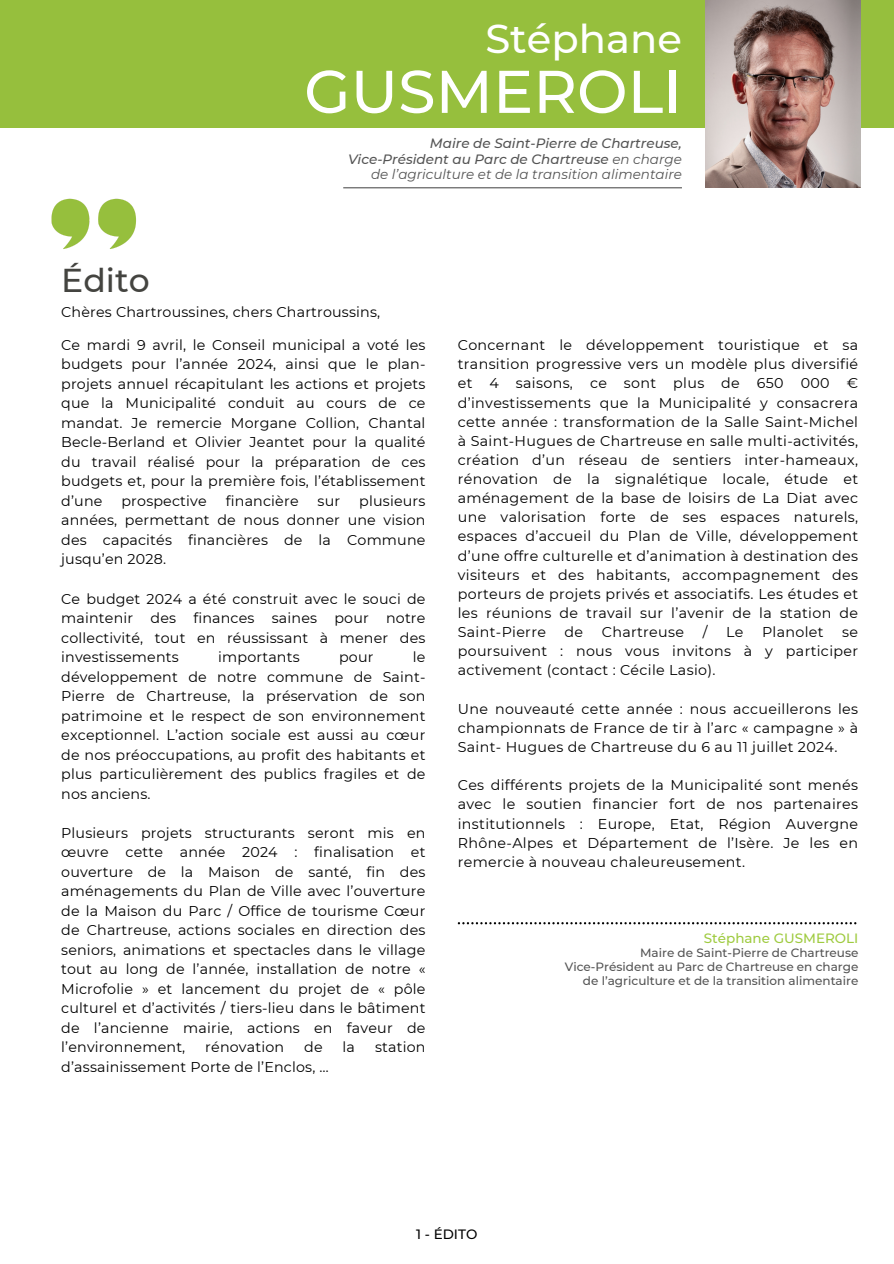
<style>
.page{position:relative;width:894px;height:1264px;background:#fff}
.page>*{position:absolute;margin:0;border:0;box-sizing:border-box;transform-origin:0 0}
.t1{font:500 60.15px "Montserrat";color:#fff}
.t2{font:500 40.05px "Montserrat";color:#fff}
.t3{font:500 33px "Montserrat";color:#444440}
.t4{font:14.25px/19.5px "Montserrat";letter-spacing:.015em;color:#000;text-align:justify}
.t5{font:italic 500 13.5px/15.8px "Montserrat";color:#545454;text-align:right}
.t6{font:500 13.5px "Montserrat";color:#9fcb40}
.t7{font:500 13.5px "Montserrat";color:#000}
.t8{font:500 12px/14px "Montserrat";color:#545454;text-align:right}
.s1{font-weight:400}
</style>
<div class="page">
<div style="left:0;top:0;width:893px;height:128px;background:#96bf3d"></div>
<hr style="left:343px;top:187px;width:338px;height:1px;background:#545454">
<img style="left:51px;top:198px;width:85px;height:51px">
<img style="left:705px;top:0;width:155px;height:188px">
<svg style="left:457px;top:922px;width:399px;height:2px"></svg>
<h2 class="t2" style="left:485px;top:14px;width:198px">Stéphane</h2>
<h1 class="t1" style="left:304px;top:55px;width:379px">GUSMEROLI</h1>
<p class="t5" style="left:348px;top:135px;width:335px">Maire de Saint-Pierre de Chartreuse,<br>Vice-Président au Parc de Chartreuse <span class="s1">en charge de l’agriculture et de la transition alimentaire</span></p>
<h3 class="t3" style="left:61px;top:260px;width:90px">Édito</h3>
<p class="t4" style="left:61px;top:302px;width:320px">Chères Chartroussines, chers Chartroussins,</p>
<p class="t4" style="left:61px;top:335px;width:365px">Ce mardi 9 avril, le Conseil municipal a voté les budgets pour l’année 2024, ainsi que le plan&shy;projets annuel récapitulant les actions et projets que la Municipalité conduit au cours de ce mandat. Je remercie Morgane Collion, Chantal Becle-Berland et Olivier Jeantet pour la qualité du travail réalisé pour la préparation de ces budgets et, pour la première fois, l’établissement d’une</p>
<p class="t4" style="left:121px;top:491px;width:87px">prospective</p>
<p class="t4" style="left:226px;top:491px;width:74px">financière</p>
<p class="t4" style="left:317px;top:491px;width:24px">sur</p>
<p class="t4" style="left:61px;top:491px;width:365px;text-indent:298px">plusieurs années, permettant de nous donner une vision des capacités financières de la Commune jusqu’en 2028.</p>
<p class="t4" style="left:61px;top:588px;width:365px">Ce budget 2024 a été construit avec le souci de maintenir des finances saines pour notre collectivité, tout en réussissant à mener des investissements</p>
<p class="t4" style="left:61px;top:647px;width:365px;text-indent:351px">le développement de notre commune de Saint-Pierre de Chartreuse, la préservation de son patrimoine et le respect de son environnement exceptionnel. L’action sociale est aussi au cœur de nos préoccupations, au profit des habitants et plus particulièrement des publics fragiles et de nos anciens.</p>
<p class="t4" style="left:61px;top:822px;width:365px">Plusieurs projets structurants seront mis en œuvre cette année 2024 : finalisation et ouverture de la Maison de santé, fin des aménagements du Plan de Ville avec l’ouverture de la Maison du Parc / Office de tourisme Cœur de Chartreuse, actions sociales en direction des seniors, animations et spectacles dans le village tout au long de l’année, installation de notre « Microfolie » et lancement du projet de « pôle culturel et d’activités / tiers-lieu dans le bâtiment de l’ancienne mairie, actions en faveur de l’environnement,</p>
<p class="t4" style="left:218px;top:647px;width:83px">importants</p>
<p class="t4" style="left:339px;top:647px;width:36px">pour</p>
<p class="t4" style="left:205px;top:1037px;width:80px">rénovation</p>
<p class="t4" style="left:304px;top:1037px;width:20px">de</p>
<p class="t4" style="left:342px;top:1037px;width:14px">la</p>
<p class="t4" style="left:375px;top:1037px;width:52px">station</p>
<p class="t4" style="left:61px;top:1056px;width:269px">d’assainissement Porte de l’Enclos, …</p>
<p class="t4" style="left:457px;top:335px;width:401px">Concernant le développement touristique et sa transition progressive vers un modèle plus diversifié et 4 saisons, ce sont plus de 650 000 € d’investissements que la Municipalité y consacrera cette année : transformation de la Salle Saint-Michel à Saint-Hugues de Chartreuse en salle multi-activités, création d’un réseau de sentiers inter-hameaux, rénovation de la signalétique locale, étude et aménagement de la base de loisirs de La Diat avec une valorisation forte de ses espaces naturels, espaces d’accueil du Plan de Ville, développement d’une offre culturelle et d’animation à destination des visiteurs et des habitants, accompagnement des porteurs de projets privés et associatifs. Les études et les réunions de travail sur l’avenir de la station de Saint-Pierre</p>
<p class="t4" style="left:564px;top:622px;width:20px">de</p>
<p class="t4" style="left:601px;top:622px;width:84px">Chartreuse</p>
<p class="t4" style="left:702px;top:622px;width:6px">/</p>
<p class="t4" style="left:725px;top:622px;width:19px">Le</p>
<p class="t4" style="left:761px;top:622px;width:63px">Planolet</p>
<p class="t4" style="left:457px;top:622px;width:401px;text-indent:384px">se poursuivent : nous vous invitons à y participer activement (contact : Cécile Lasio).</p>
<p class="t4" style="left:457px;top:699px;width:401px">Une nouveauté cette année : nous accueillerons les championnats de France de tir à l’arc « campagne » à Saint- Hugues de Chartreuse du 6 au 11 juillet 2024.</p>
<p class="t4" style="left:457px;top:775px;width:401px">Ces différents projets de la Municipalité sont menés avec le soutien financier fort de nos partenaires institutionnels : Europe, Etat, Région Auvergne Rhône-Alpes et Département de l’Isère. Je les en remercie à nouveau chaleureusement.</p>
<p class="t6" style="left:703px;top:930px;width:156px">Stéphane GUSMEROLI</p>
<p class="t8" style="left:564px;top:946px;width:295px">Maire de Saint-Pierre de Chartreuse<br>Vice-Président au Parc de Chartreuse en charge de l’agriculture et de la transition alimentaire</p>
<p class="t7" style="left:416px;top:1226px;width:63px">1 - ÉDITO</p>
</div>
